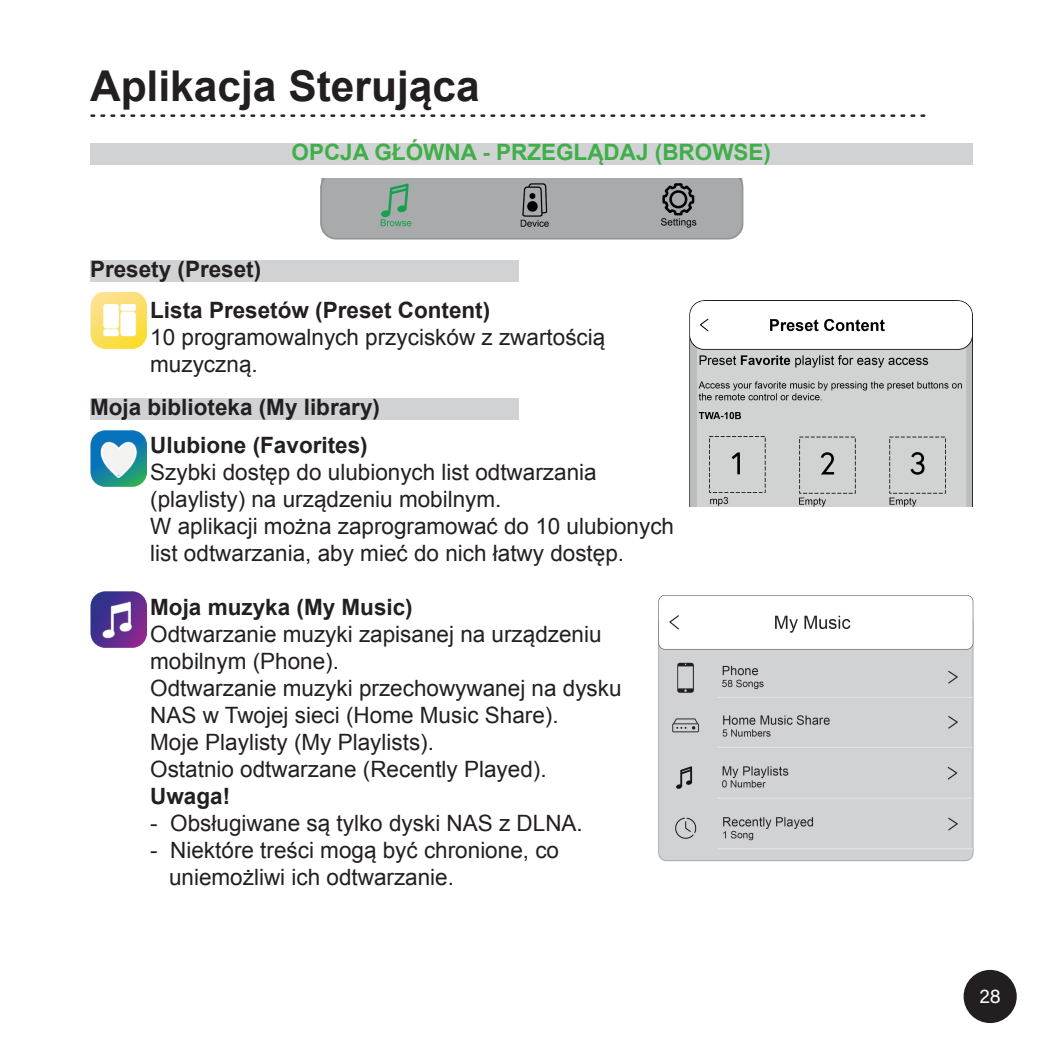
<style>
.page{position:relative;width:1063px;height:1063px;background:#fff}
.page>*{position:absolute;margin:0;border:0;box-sizing:border-box;transform-origin:0 0}
.t1{font:700 42.5px "Arial";color:#231f20}
.t2{font:22.5px/27px "Arial";color:#231f20}
.t3{font:700 22.5px "Arial";color:#231f20}
.t4{font:700 22.5px "Arial";color:#40ae49}
.t5{font:20px "Acumin Pro";color:#fff}
</style>
<div class="page">
<div style="left:90px;top:143px;width:883px;height:22px;background:#d1d2d4"></div>
<img style="left:320px;top:179px;width:424px;height:60px">
<img style="left:690px;top:301px;width:283px;height:205px">
<img style="left:90px;top:431px;width:57px;height:56px">
<img style="left:90px;top:292px;width:57px;height:57px">
<img style="left:90px;top:591px;width:57px;height:57px">
<img style="left:658px;top:596px;width:316px;height:266px">
<div style="left:90px;top:398px;width:429px;height:21px;background:#d1d2d4"></div>
<div style="left:90px;top:261px;width:429px;height:21px;background:#d1d2d4"></div>
<svg style="left:90px;top:114px;width:835px;height:3px"></svg>
<div style="left:965px;top:971px;width:50px;height:51px;background:#231f20;border-radius:50%"></div>
<div style="left:964px;top:970px;width:53px;height:53px;border:2px solid #231f20;border-radius:50%"></div>
<h1 class="t1" style="left:90px;top:58px;width:391px">Aplikacja Sterująca</h1>
<p class="t4" style="left:292px;top:137px;width:481px">OPCJA GŁÓWNA - PRZEGLĄDAJ (BROWSE)</p>
<p class="t3" style="left:90px;top:254px;width:173px">Presety (Preset)</p>
<p class="t3" style="left:150px;top:295px;width:342px">Lista Presetów (Preset Content)</p>
<p class="t2" style="left:150px;top:323px;width:457px">10 programowalnych przycisków z zwartością muzyczną.</p>
<p class="t3" style="left:90px;top:392px;width:292px">Moja biblioteka (My library)</p>
<p class="t3" style="left:150px;top:430px;width:219px">Ulubione (Favorites)</p>
<p class="t2" style="left:150px;top:458px;width:525px">Szybki dostęp do ulubionych list odtwarzania (playlisty) na urządzeniu mobilnym.<br>W aplikacji można zaprogramować do 10 ulubionych list odtwarzania, aby mieć do nich łatwy dostęp.</p>
<p class="t3" style="left:150px;top:592px;width:264px">Moja muzyka (My Music)</p>
<p class="t2" style="left:150px;top:620px;width:473px">Odtwarzanie muzyki zapisanej na urządzeniu mobilnym (Phone).<br>Odtwarzanie muzyki przechowywanej na dysku NAS w Twojej sieci (Home Music Share).<br>Moje Playlisty (My Playlists).<br>Ostatnio odtwarzane (Recently Played).</p>
<p class="t3" style="left:150px;top:781px;width:82px">Uwaga!</p>
<p class="t2" style="left:150px;top:809px;width:434px">- Obsługiwane są tylko dyski NAS z DLNA.</p>
<p class="t2" style="left:169px;top:836px;width:392px;text-indent:-19px">- Niektóre treści mogą być chronione, co uniemożliwi ich odtwarzanie.</p>
<p class="t5" style="left:979px;top:982px;width:23px">28</p>
</div>
